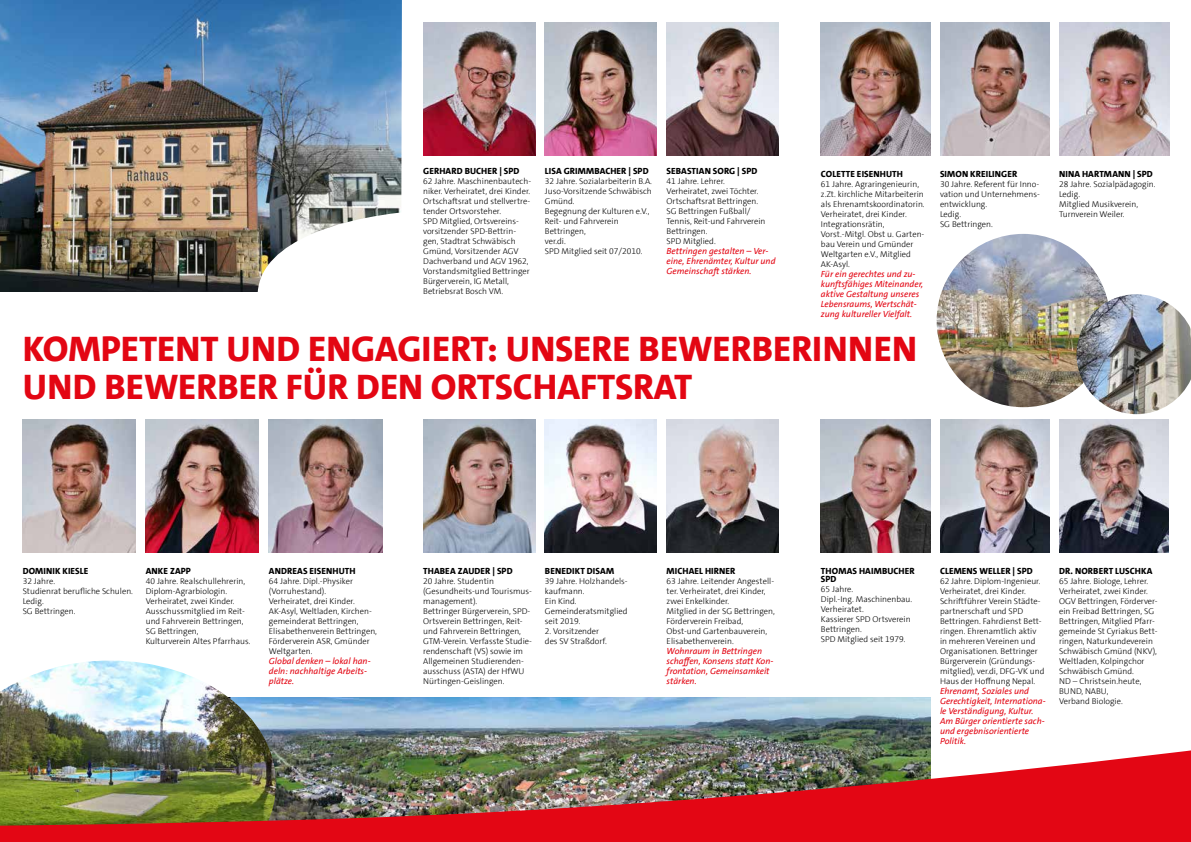
<style>
.page{position:relative;width:1191px;height:842px;background:#fff}
.page>*{position:absolute;margin:0;border:0;box-sizing:border-box;transform-origin:0 0}
.t1{font:800 36px/38px "SPD The Sans Versal";color:#e30613}
.t2{font:italic 9px/10px "SPD The Sans";color:#e30613}
.t3{font:800 9px/8.5px "SPD The Sans Versal";letter-spacing:.015em;color:#000}
.t4{font:300 8.5px/10px "SPD The Sans";color:#000}
</style>
<div class="page">
<img style="left:276px;top:697px;width:654px;height:52px">
<img style="left:0;top:660px;width:276px;height:89px">
<img style="left:0;top:749px;width:1191px;height:93px">
<img style="left:0;top:0;width:402px;height:292px">
<img style="left:423px;top:23px;width:112px;height:133px">
<img style="left:423px;top:420px;width:112px;height:133px">
<img style="left:23px;top:420px;width:113px;height:133px">
<img style="left:821px;top:23px;width:109px;height:133px">
<img style="left:821px;top:420px;width:109px;height:133px">
<img style="left:545px;top:23px;width:111px;height:133px">
<img style="left:545px;top:420px;width:111px;height:133px">
<img style="left:146px;top:420px;width:113px;height:133px">
<img style="left:940px;top:23px;width:109px;height:133px">
<img style="left:940px;top:420px;width:109px;height:133px">
<img style="left:666px;top:23px;width:112px;height:133px">
<img style="left:666px;top:420px;width:112px;height:133px">
<img style="left:269px;top:420px;width:113px;height:133px">
<img style="left:1059px;top:23px;width:110px;height:133px">
<img style="left:1059px;top:420px;width:109px;height:133px">
<img style="left:936px;top:234px;width:174px;height:173px;border-radius:87px">
<img style="left:1076px;top:294px;width:115px;height:120px">
<p class="t3" style="left:423px;top:167px;width:98px">GERHARD BUCHER | SPD</p>
<p class="t4" style="left:423px;top:176px;width:109px">62 Jahre. Maschinenbautech&shy;niker. Verheiratet, drei Kinder.<br>Ortschaftsrat und stellvertre&shy;tender Ortsvorsteher.<br>SPD Mitglied, Ortsvereins&shy;vorsitzender SPD-Bettrin&shy;gen, Stadtrat Schwäbisch<br>Gmünd, Vorsitzender AGV<br>Dachverband und AGV 1962,<br>Vorstandsmitglied Bettringer<br>Bürgerverein, IG Metall,<br>Betriebsrat Bosch VM.</p>
<p class="t3" style="left:545px;top:167px;width:105px">LISA GRIMMBACHER | SPD</p>
<p class="t4" style="left:545px;top:176px;width:109px">32 Jahre. Sozialarbeiterin B.A.<br>Juso-Vorsitzende Schwäbisch<br>Gmünd.<br>Begegnung der Kulturen e.V.,<br>Reit- und Fahrverein<br>Bettringen,<br>ver.di.<br>SPD Mitglied seit 07/2010.</p>
<p class="t3" style="left:666px;top:167px;width:92px">SEBASTIAN SORG | SPD</p>
<p class="t4" style="left:666px;top:176px;width:100px">41 Jahre. Lehrer.<br>Verheiratet, zwei Töchter.<br>Ortschaftsrat Bettringen.<br>SG Bettringen Fußball/<br>Tennis, Reit-und Fahrverein<br>Bettringen.<br>SPD Mitglied.</p>
<p class="t2" style="left:666px;top:246px;width:110px">Bettringen gestalten – Ver&shy;eine, Ehrenämter, Kultur und<br>Gemeinschaft stärken.</p>
<p class="t3" style="left:821px;top:170px;width:84px">COLETTE EISENHUTH</p>
<p class="t4" style="left:821px;top:179px;width:105px">61 Jahre. Agraringenieurin, z.Zt. kirchliche Mitarbeiterin als Ehrenamtskoordinatorin.<br>Verheiratet, drei Kinder.<br>Integrationsrätin,<br>Vorst.-Mitgl. Obst u. Garten&shy;bau Verein und Gmünder<br>Weltgarten e.V., Mitglied<br>AK-Asyl.</p>
<p class="t2" style="left:821px;top:269px;width:104px">Für ein gerechtes und zu&shy;kunftsfähiges Miteinander, aktive Gestaltung unseres<br>Lebensraums, Wertschät&shy;zung kultureller Vielfalt.</p>
<h1 class="t1" style="left:23px;top:330px;width:895px">KOMPETENT UND ENGAGIERT: UNSERE BEWERBERINNEN<br>UND BEWERBER FÜR DEN ORTSCHAFTSRAT</h1>
<p class="t3" style="left:940px;top:170px;width:79px">SIMON KREILINGER</p>
<p class="t4" style="left:940px;top:179px;width:101px">30 Jahre. Referent für Inno&shy;vation und Unternehmens&shy;entwicklung.<br>Ledig.<br>SG Bettringen.</p>
<p class="t3" style="left:1059px;top:170px;width:95px">NINA HARTMANN | SPD</p>
<p class="t4" style="left:1059px;top:179px;width:98px">28 Jahre. Sozialpädagogin.<br>Ledig.<br>Mitglied Musikverein,<br>Turnverein Weiler.</p>
<p class="t3" style="left:23px;top:566px;width:67px">DOMINIK KIESLE</p>
<p class="t4" style="left:23px;top:576px;width:112px">32 Jahre.<br>Studienrat berufliche Schulen.<br>Ledig.<br>SG Bettringen.</p>
<p class="t3" style="left:146px;top:566px;width:47px">ANKE ZAPP</p>
<p class="t4" style="left:146px;top:576px;width:106px">40 Jahre. Realschullehrerin,<br>Diplom-Agrarbiologin.<br>Verheiratet, zwei Kinder.<br>Ausschussmitglied im Reit&shy;und Fahrverein Bettringen,<br>SG Bettringen,<br>Kulturverein Altes Pfarrhaus.</p>
<p class="t3" style="left:269px;top:566px;width:88px">ANDREAS EISENHUTH</p>
<p class="t4" style="left:269px;top:576px;width:110px">64 Jahre. Dipl.-Physiker (Vorruhestand).<br>Verheiratet, drei Kinder.<br>AK-Asyl, Weltladen, Kirchen&shy;gemeinderat Bettringen,<br>Elisabethenverein Bettringen,<br>Förderverein ASR, Gmünder<br>Weltgarten.</p>
<p class="t2" style="left:269px;top:656px;width:103px">Global denken – lokal han&shy;deln: nachhaltige Arbeits&shy;plätze.</p>
<p class="t3" style="left:423px;top:566px;width:91px">THABEA ZAUDER | SPD</p>
<p class="t4" style="left:423px;top:576px;width:110px">20 Jahre. Studentin (Gesundheits-und Tourismus&shy;management).<br>Bettringer Bürgerverein, SPD-<br>Ortsverein Bettringen, Reit&shy;und Fahrverein Bettringen,<br>GTM-Verein. Verfasste Studie&shy;rendenschaft (VS) sowie im<br>Allgemeinen Studierenden&shy;ausschuss (ASTA) der HfWU<br>Nürtingen-Geislingen.</p>
<p class="t3" style="left:545px;top:566px;width:71px">BENEDIKT DISAM</p>
<p class="t4" style="left:545px;top:576px;width:84px">39 Jahre. Holzhandels&shy;kaufmann.<br>Ein Kind.<br>Gemeinderatsmitglied seit 2019.</p>
<p class="t4" style="left:545px;top:626px;width:63px">2. Vorsitzender des SV Straßdorf.</p>
<p class="t3" style="left:666px;top:566px;width:70px">MICHAEL HIRNER</p>
<p class="t4" style="left:666px;top:576px;width:110px">63 Jahre. Leitender Angestell&shy;ter. Verheiratet, drei Kinder, zwei Enkelkinder.<br>Mitglied in der SG Bettringen,<br>Förderverein Freibad,<br>Obst-und Gartenbauverein,<br>Elisabethenverein.</p>
<p class="t2" style="left:666px;top:646px;width:108px">Wohnraum in Bettringen schaffen, Konsens statt Kon&shy;frontation, Gemeinsamkeit stärken.</p>
<p class="t3" style="left:821px;top:566px;width:95px">THOMAS HAIMBUCHER<br>SPD</p>
<p class="t4" style="left:821px;top:584px;width:93px">65 Jahre.<br>Dipl.-Ing. Maschinenbau.<br>Verheiratet.<br>Kassierer SPD Ortsverein<br>Bettringen.<br>SPD Mitglied seit 1979.</p>
<p class="t3" style="left:940px;top:566px;width:94px">CLEMENS WELLER | SPD</p>
<p class="t4" style="left:940px;top:576px;width:106px">62 Jahre. Diplom-Ingenieur.<br>Verheiratet, drei Kinder.<br>Schriftführer Verein Städte&shy;partnerschaft und SPD<br>Bettringen. Fahrdienst Bett&shy;ringen. Ehrenamtlich aktiv in mehreren Vereinen und<br>Organisationen. Bettringer<br>Bürgerverein (Gründungs&shy;mitglied), ver.di, DFG-VK und<br>Haus der Hoffnung Nepal.</p>
<p class="t2" style="left:940px;top:686px;width:107px">Ehrenamt, Soziales und<br>Gerechtigkeit, Internationa&shy;le Verständigung, Kultur.<br>Am Bürger orientierte sach&shy;und ergebnisorientierte<br>Politik.</p>
<p class="t3" style="left:1059px;top:566px;width:95px">DR. NORBERT LUSCHKA</p>
<p class="t4" style="left:1059px;top:576px;width:100px">65 Jahre. Biologe, Lehrer.<br>Verheiratet, zwei Kinder.<br>OGV Bettringen, Förderver&shy;ein Freibad Bettringen, SG<br>Bettringen, Mitglied Pfarr&shy;gemeinde St Cyriakus Bett&shy;ringen, Naturkundeverein<br>Schwäbisch Gmünd (NKV),<br>Weltladen, Kolpingchor<br>Schwäbisch Gmünd.<br>ND – Christsein.heute,<br>BUND, NABU,<br>Verband Biologie.</p>
</div>
